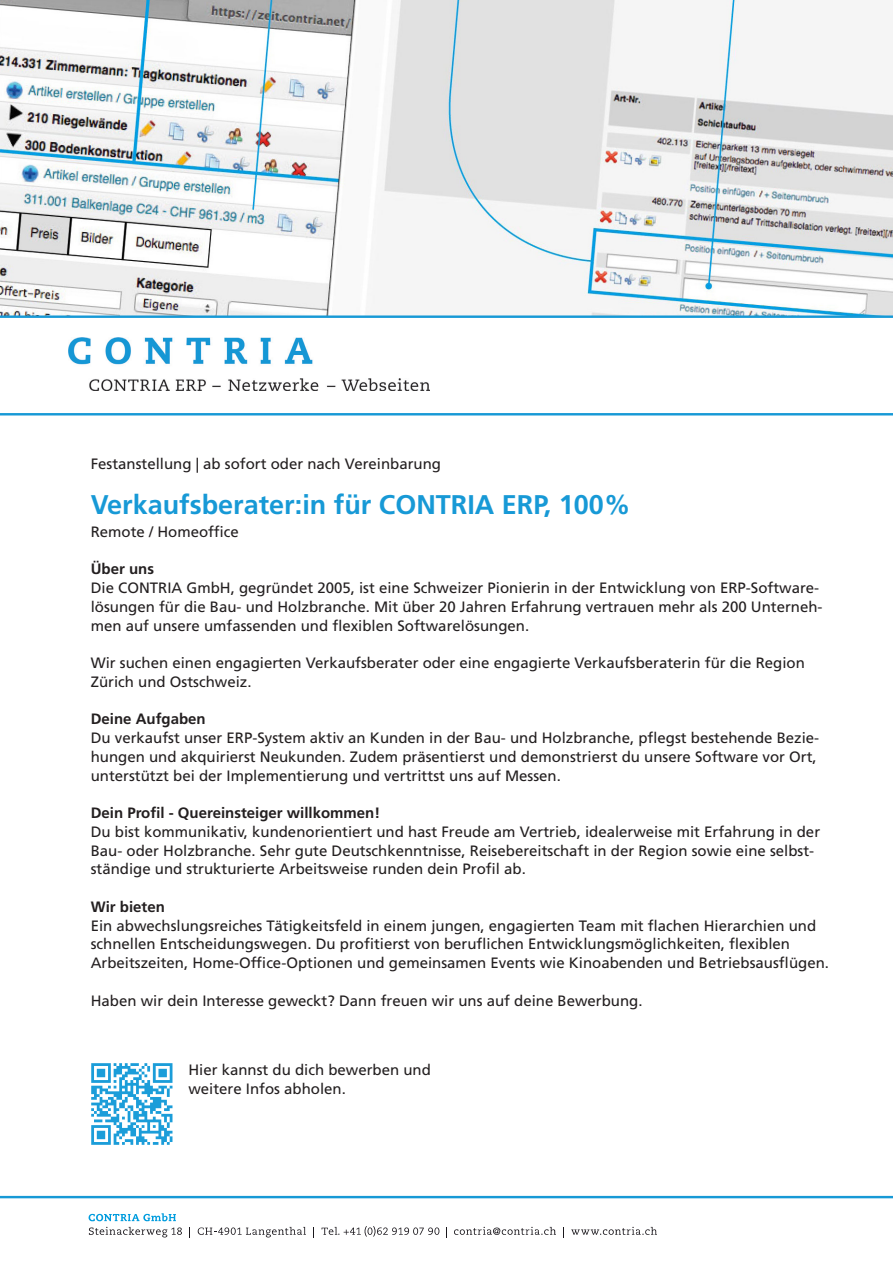
<style>
.page{position:relative;width:893px;height:1263px;background:#fff}
.page>*{position:absolute;margin:0;border:0;box-sizing:border-box;transform-origin:0 0}
.t1{font:700 27px "Frutiger LT Std";color:#1799d6}
.t2{font:15px/18.8px "Frutiger LT Std";color:#231f20}
.t3{font:700 15px "Frutiger LT Std";color:#231f20}
</style>
<div class="page">
<img style="left:0;top:0;width:893px;height:315px">
<img style="left:69px;top:338px;width:360px;height:53px">
<hr style="left:0;top:315px;width:893px;height:3px;background:#1799d6">
<hr style="left:0;top:413px;width:893px;height:2px;background:#1799d6">
<hr style="left:0;top:1196px;width:893px;height:2px;background:#1799d6">
<img style="left:91px;top:1063px;width:82px;height:82px">
<svg style="left:88px;top:1213px;width:88px;height:8px"></svg>
<svg style="left:89px;top:1227px;width:93px;height:10px"></svg>
<svg style="left:198px;top:1227px;width:108px;height:10px"></svg>
<svg style="left:322px;top:1226px;width:117px;height:11px"></svg>
<svg style="left:454px;top:1227px;width:102px;height:8px"></svg>
<svg style="left:571px;top:1227px;width:86px;height:8px"></svg>
<p class="t2" style="left:91px;top:454px;width:352px">Festanstellung | ab sofort oder nach Vereinbarung</p>
<p class="t1" style="left:91px;top:489px;width:542px">Verkaufsberater:in für CONTRIA ERP, 100%</p>
<p class="t2" style="left:91px;top:522px;width:150px">Remote / Homeoffice</p>
<p class="t3" style="left:91px;top:560px;width:65px">Über uns</p>
<p class="t2" style="left:91px;top:579px;width:733px">Die CONTRIA GmbH, gegründet 2005, ist eine Schweizer Pionierin in der Entwicklung von ERP-Software&shy;lösungen für die Bau- und Holzbranche. Mit über 20 Jahren Erfahrung vertrauen mehr als 200 Unterneh&shy;men auf unsere umfassenden und flexiblen Softwarelösungen.</p>
<p class="t2" style="left:91px;top:654px;width:716px">Wir suchen einen engagierten Verkaufsberater oder eine engagierte Verkaufsberaterin für die Region<br>Zürich und Ostschweiz.</p>
<p class="t3" style="left:91px;top:710px;width:117px">Deine Aufgaben</p>
<p class="t2" style="left:91px;top:729px;width:730px">Du verkaufst unser ERP-System aktiv an Kunden in der Bau- und Holzbranche, pflegst bestehende Bezie&shy;hungen und akquirierst Neukunden. Zudem präsentierst und demonstrierst du unsere Software vor Ort, unterstützt bei der Implementierung und vertrittst uns auf Messen.</p>
<p class="t3" style="left:91px;top:804px;width:291px">Dein Profil - Quereinsteiger willkommen!</p>
<p class="t2" style="left:91px;top:822px;width:731px">Du bist kommunikativ, kundenorientiert und hast Freude am Vertrieb, idealerweise mit Erfahrung in der<br>Bau- oder Holzbranche. Sehr gute Deutschkenntnisse, Reisebereitschaft in der Region sowie eine selbst&shy;ständige und strukturierte Arbeitsweise runden dein Profil ab.</p>
<p class="t3" style="left:91px;top:898px;width:76px">Wir bieten</p>
<p class="t2" style="left:91px;top:916px;width:740px">Ein abwechslungsreiches Tätigkeitsfeld in einem jungen, engagierten Team mit flachen Hierarchien und schnellen Entscheidungswegen. Du profitierst von beruflichen Entwicklungsmöglichkeiten, flexiblen<br>Arbeitszeiten, Home-Office-Optionen und gemeinsamen Events wie Kinoabenden und Betriebsausflügen.</p>
<p class="t2" style="left:91px;top:991px;width:553px">Haben wir dein Interesse geweckt? Dann freuen wir uns auf deine Bewerbung.</p>
<p class="t2" style="left:188px;top:1061px;width:244px">Hier kannst du dich bewerben und weitere Infos abholen.</p>
</div>
